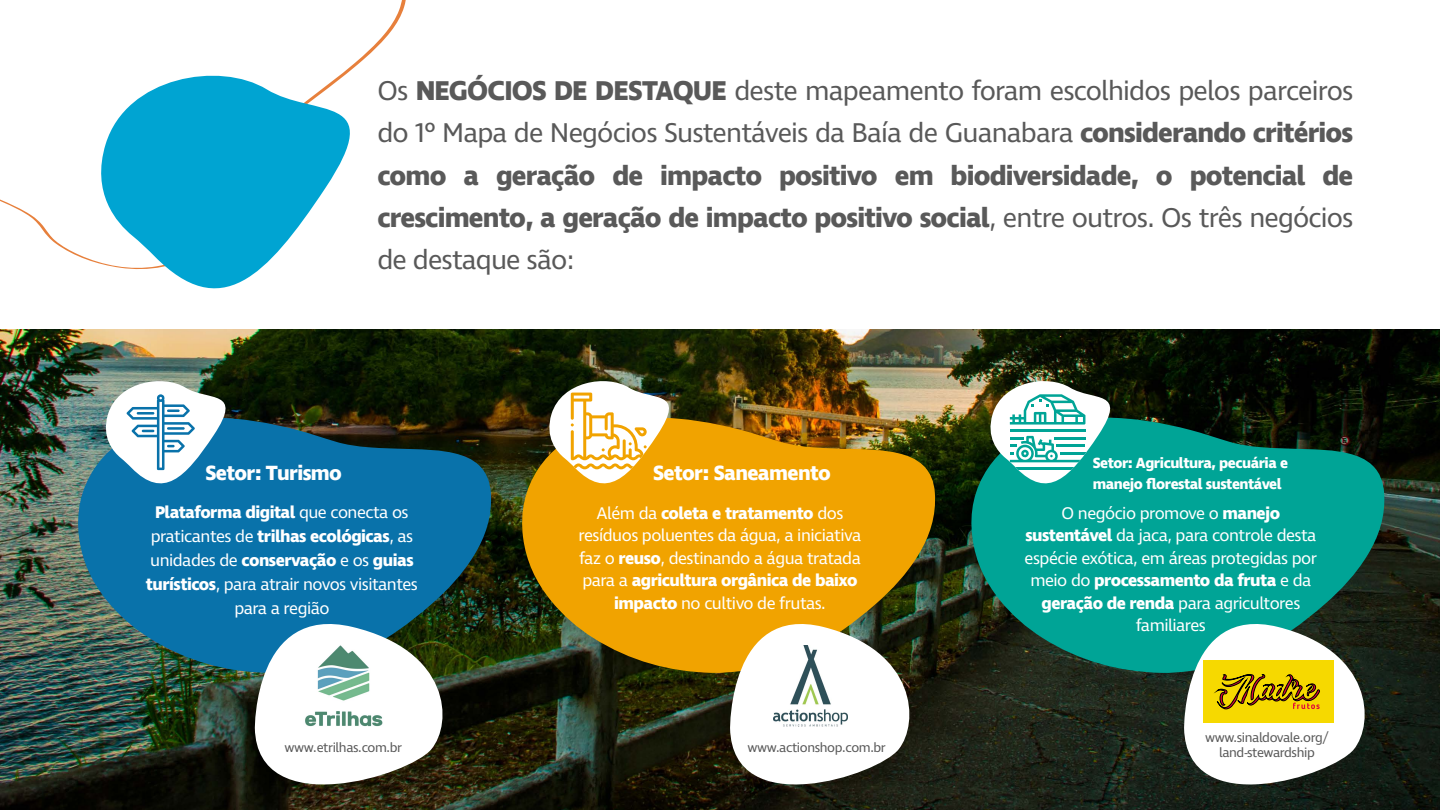
<style>
.page{position:relative;width:1440px;height:810px;background:#fff}
.page>*{position:absolute;margin:0;border:0;box-sizing:border-box;transform-origin:0 0}
.t1{font:700 27.75px/42px "Ingra";letter-spacing:-.03em;color:#595959;text-align:justify}
.t2{font:700 21px "Ingra";letter-spacing:-.03em;color:#fff}
.t3{font:17.25px/22.5px "Ingra";letter-spacing:-.03em;color:#fff;text-align:center}
.t4{font:700 15px/21px "Ingra";letter-spacing:-.03em;color:#fff}
.t5{font:13.5px/15px "Ingra";letter-spacing:-.03em;color:#595959;text-align:center}
.s1{font-weight:400}
.s2{font-weight:700}
</style>
<div class="page">
<img style="left:0;top:329px;width:1440px;height:481px">
<img style="left:76px;top:418px;width:417px;height:255px">
<svg style="left:520px;top:418px;width:417px;height:255px;background:#c98c05"></svg>
<svg style="left:969px;top:418px;width:417px;height:255px;background:#058779"></svg>
<svg style="left:254px;top:603px;width:199px;height:207px"></svg>
<svg style="left:729px;top:603px;width:191px;height:207px"></svg>
<img style="left:302px;top:642px;width:83px;height:89px">
<img style="left:774px;top:646px;width:73px;height:80px">
<svg style="left:1183px;top:603px;width:192px;height:207px"></svg>
<svg style="left:101px;top:374px;width:143px;height:126px"></svg>
<svg style="left:544px;top:374px;width:144px;height:126px"></svg>
<svg style="left:985px;top:374px;width:144px;height:126px"></svg>
<svg style="left:0;top:0;width:406px;height:261px"></svg>
<svg style="left:91px;top:61px;width:298px;height:228px;fill:#00a4d2"></svg>
<p class="t1" style="left:377px;top:71px;width:978px"><span class="s1">Os</span> NEGÓCIOS DE DESTAQUE <span class="s1">deste mapeamento foram escolhidos pelos parceiros do 1º Mapa de Negócios Sustentáveis da Baía de Guanabara</span> considerando critérios como a geração de impacto positivo em biodiversidade, o potencial de crescimento, a geração de impacto positivo social<span class="s1">, entre outros. Os três negócios de destaque são:</span></p>
<p class="t2" style="left:205px;top:460px;width:138px">Setor: Turismo</p>
<p class="t2" style="left:653px;top:460px;width:179px">Setor: Saneamento</p>
<p class="t4" style="left:1093px;top:453px;width:197px">Setor: Agricultura, pecuária e manejo florestal sustentável</p>
<p class="t3" style="left:146px;top:501px;width:274px;line-height:24px"><span class="s2">Plataforma digital</span> que conecta os praticantes de <span class="s2">trilhas ecológicas</span>, as unidades de <span class="s2">conservação</span> e os <span class="s2">guias turísticos</span>, para atrair novos visitantes para a região</p>
<p class="t3" style="left:579px;top:502px;width:284px">Além da <span class="s2">coleta e tratamento</span> dos resíduos poluentes da água, a iniciativa faz o <span class="s2">reuso</span>, destinando a água tratada para a <span class="s2">agricultura orgânica de baixo impacto</span> no cultivo de frutas.</p>
<p class="t3" style="left:1025px;top:502px;width:294px">O negócio promove o <span class="s2">manejo sustentável</span> da jaca, para controle desta espécie exótica, em áreas protegidas por meio do <span class="s2">processamento da fruta</span> e da <span class="s2">geração de renda</span> para agricultores familiares</p>
<p class="t5" style="left:285px;top:741px;width:119px">www.etrilhas.com.br</p>
<p class="t5" style="left:748px;top:741px;width:140px">www.actionshop.com.br</p>
<p class="t5" style="left:1205px;top:731px;width:125px">www.sinaldovale.org/ land-stewardship</p>
</div>
